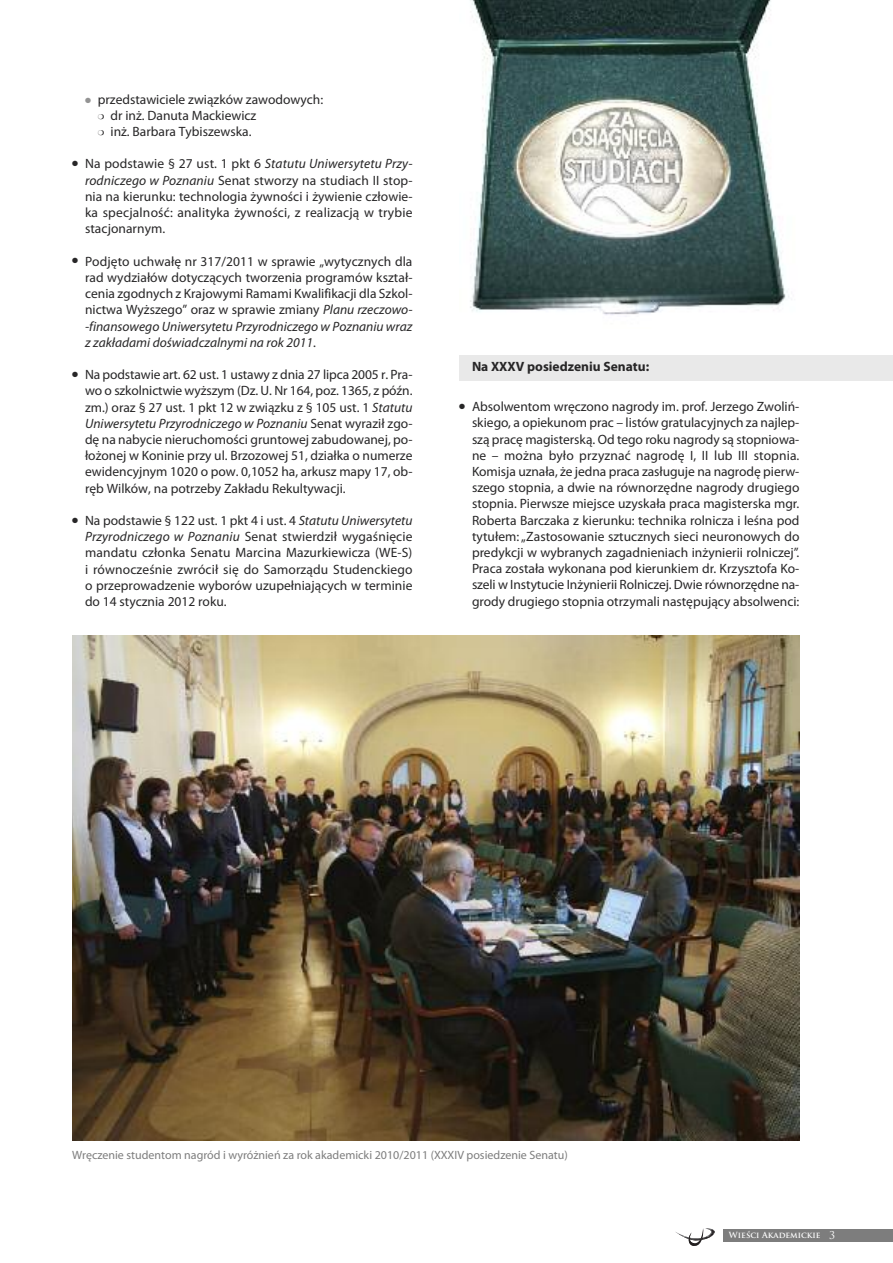
<style>
.page{position:relative;width:893px;height:1263px;background:#fff}
.page>*{position:absolute;margin:0;border:0;box-sizing:border-box;transform-origin:0 0}
.t1{font:13.5px/16.2px "Myriad Pro";color:#272627;text-align:justify}
.t2{font:700 13.5px "Myriad Pro";color:#272627}
.t3{font:12px "Myriad Pro";color:#7d7d7d}
.t4{font:700 8.25px "Trajan Pro";color:#fff}
.s1{color:#939393}
.s2{font-family:"Arial Unicode MS";font-size:7.5px}
.s3{font-style:italic}
.s4{font-weight:400;font-size:10.5px}
</style>
<div class="page">
<div style="left:459px;top:355px;width:434px;height:25px;background:#e9e9e9"></div>
<svg style="left:676px;top:1228px;width:39px;height:18px"></svg>
<div style="left:723px;top:1229px;width:170px;height:13px;background:#7d7d7d"></div>
<img style="left:470px;top:0;width:319px;height:315px">
<img style="left:72px;top:636px;width:727px;height:504px">
<p class="t1" style="left:98px;top:92px;width:227px;text-align:left;text-indent:-13px"><span class="s1">●</span> przedstawiciele związków zawodowych: <span class="s2">❍</span> dr inż. Danuta Mackiewicz<br><span class="s2">❍</span> inż. Barbara Tybiszewska.</p>
<p class="t1" style="left:85px;top:157px;width:329px;text-indent:-13px">● Na podstawie § 27 ust. 1 pkt 6 <span class="s3">Statutu Uniwersytetu Przy&shy;rodniczego w Poznaniu</span> Senat stworzy na studiach II stop&shy;nia na kierunku: technologia żywności i żywienie człowie&shy;ka specjalność: analityka żywności, z realizacją w trybie stacjonarnym.</p>
<p class="t1" style="left:85px;top:254px;width:329px;text-indent:-13px">● Podjęto uchwałę nr 317/2011 w sprawie „wytycznych dla rad wydziałów dotyczących tworzenia programów kształ&shy;cenia zgodnych z Krajowymi Ramami Kwalifikacji dla Szkol&shy;nictwa Wyższego” oraz w sprawie zmiany <span class="s3">Planu rzeczowo--finansowego Uniwersytetu Przyrodniczego w Poznaniu wraz z zakładami doświadczalnymi na rok 2011</span>.</p>
<p class="t1" style="left:85px;top:368px;width:329px;text-indent:-13px">● Na podstawie art. 62 ust. 1 ustawy z dnia 27 lipca 2005 r. Pra&shy;wo o szkolnictwie wyższym (Dz. U. Nr 164, poz. 1365, z późn. zm.) oraz § 27 ust. 1 pkt 12 w związku z § 105 ust. 1 <span class="s3">Statutu Uniwersytetu Przyrodniczego w Poznaniu</span> Senat wyraził zgo&shy;dę na nabycie nieruchomości gruntowej zabudowanej, po&shy;łożonej w Koninie przy ul. Brzozowej 51, działka o numerze ewidencyjnym 1020 o pow. 0,1052 ha, arkusz mapy 17, ob&shy;ręb Wilków, na potrzeby Zakładu Rekultywacji.</p>
<p class="t1" style="left:85px;top:513px;width:329px;text-indent:-13px">● Na podstawie § 122 ust. 1 pkt 4 i ust. 4 <span class="s3">Statutu Uniwersytetu Przyrodniczego w Poznaniu</span> Senat stwierdził wygaśnięcie mandatu członka Senatu Marcina Mazurkiewicza (WE-S) i równocześnie zwrócił się do Samorządu Studenckiego o przeprowadzenie wyborów uzupełniających w terminie do 14 stycznia 2012 roku.</p>
<p class="t2" style="left:472px;top:362px;width:179px">Na XXXV posiedzeniu Senatu:</p>
<p class="t1" style="left:472px;top:400px;width:329px;text-indent:-13px">● Absolwentom wręczono nagrody im. prof. Jerzego Zwoliń&shy;skiego, a opiekunom prac – listów gratulacyjnych za najlep&shy;szą pracę magisterską. Od tego roku nagrody są stopniowa&shy;ne – można było przyznać nagrodę I, II lub III stopnia.<br>Komisja uznała, że jedna praca zasługuje na nagrodę pierw&shy;szego stopnia, a dwie na równorzędne nagrody drugiego stopnia. Pierwsze miejsce uzyskała praca magisterska mgr.<br>Roberta Barczaka z kierunku: technika rolnicza i leśna pod tytułem:„Zastosowanie sztucznych sieci neuronowych do predykcji w wybranych zagadnieniach inżynierii rolniczej”.<br>Praca została wykonana pod kierunkiem dr. Krzysztofa Ko&shy;szeli w Instytucie Inżynierii Rolniczej. Dwie równorzędne na&shy;grody drugiego stopnia otrzymali następujący absolwenci:</p>
<p class="t3" style="left:72px;top:1151px;width:497px">Wręczenie studentom nagród i wyróżnień za rok akademicki 2010/2011 (XXXIV posiedzenie Senatu)</p>
<p class="t4" style="left:729px;top:1231px;width:108px">Wieści Akademickie <span class="s4">3</span></p>
</div>
